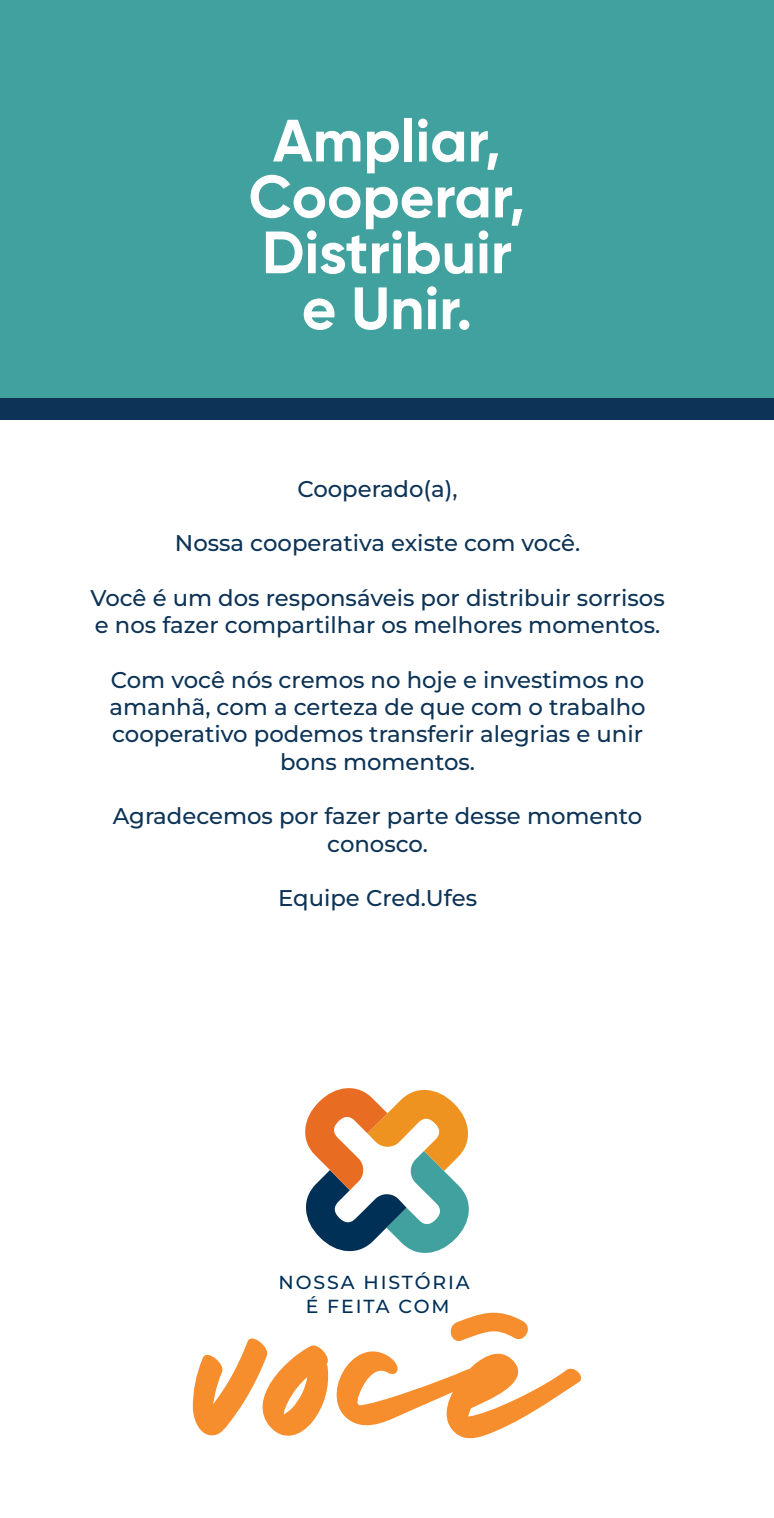
<style>
.page{position:relative;width:774px;height:1518px;background:#fff}
.page>*{position:absolute;margin:0;border:0;box-sizing:border-box;transform-origin:0 0}
.t1{font:700 59.5px/55.8px "Gilroy";color:#fff;text-align:center}
.t2{font:500 22.75px/27.3px "Montserrat";color:#0d3356;text-align:center}
.t3{font:500 18.9px/23.8px "Montserrat";letter-spacing:.1em;color:#003056;text-align:center}
</style>
<div class="page">
<div style="left:0;top:0;width:774px;height:420px;background:#41a19e"></div>
<svg style="left:305px;top:1088px;width:164px;height:165px"></svg>
<div style="left:0;top:398px;width:774px;height:22px;background:#0d3356"></div>
<svg style="left:193px;top:1312px;width:389px;height:127px"></svg>
<h1 class="t1" style="left:249px;top:112px;width:278px">Ampliar,<br>Cooperar,<br>Distribuir e Unir.</h1>
<p class="t2" style="left:297px;top:474px;width:162px">Cooperado(a),</p>
<p class="t2" style="left:175px;top:529px;width:407px">Nossa cooperativa existe com você.</p>
<p class="t2" style="left:90px;top:584px;width:576px;text-align:left">Você é um dos responsáveis por distribuir sorrisos e nos fazer compartilhar os melhores momentos.</p>
<p class="t2" style="left:109px;top:666px;width:538px">Com você nós cremos no hoje e investimos no amanhã, com a certeza de que com o trabalho cooperativo podemos transferir alegrias e unir bons momentos.</p>
<p class="t2" style="left:113px;top:802px;width:531px">Agradecemos por fazer parte desse momento conosco.</p>
<p class="t2" style="left:278px;top:884px;width:200px">Equipe Cred.Ufes</p>
<p class="t3" style="left:279px;top:1270px;width:193px">NOSSA HISTÓRIA<br>É FEITA COM</p>
</div>
